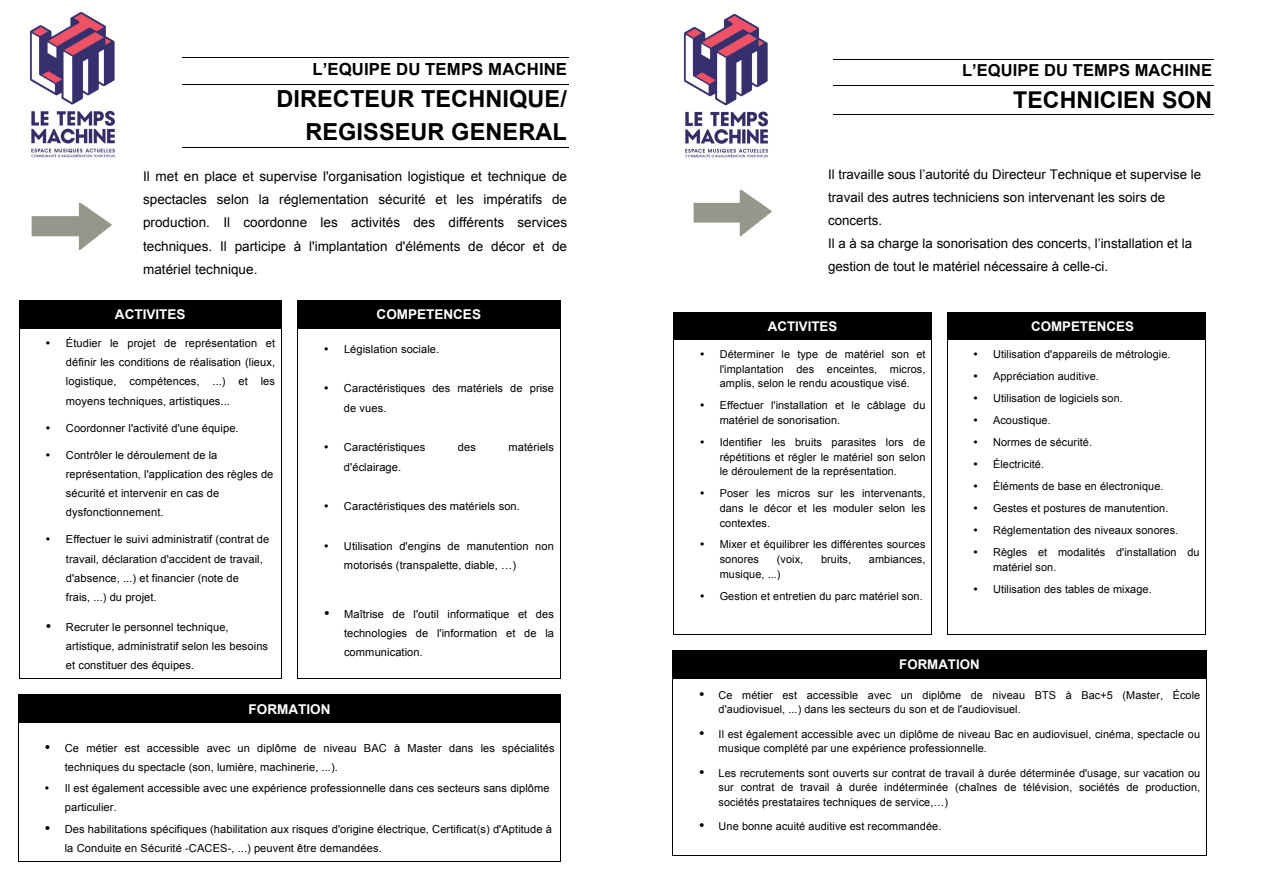
<style>
.page{position:relative;width:1263px;height:893px;background:#fff}
.page>*{position:absolute;margin:0;border:0;box-sizing:border-box;transform-origin:0 0}
.t1{font:700 23.4px/32.8px "Arial";letter-spacing:.005em;color:#000;text-align:right}
.t2{font:700 23.1px "Arial";letter-spacing:.005em;color:#000}
.t3{font:700 16.65px "Arial";letter-spacing:.005em;color:#000}
.t4{font:700 16.5px "Arial";letter-spacing:.005em;color:#000}
.t5{font:13.5px/23.2px "Arial";color:#000;text-align:justify}
.t6{font:700 13.5px "Arial";color:#fff}
.t7{font:13.35px/23px "Arial";color:#000}
.t8{font:700 13.35px "Arial";color:#fff}
.t9{font:11.1px/19.4px "Arial";letter-spacing:.01em;color:#000}
.t10{font:10.95px/14.7px "Arial";letter-spacing:.01em;color:#000}
</style>
<div class="page">
<hr style="left:182px;top:57px;width:387px;height:1px;background:#00000a">
<hr style="left:182px;top:84px;width:387px;height:1px;background:#00000a">
<hr style="left:182px;top:147px;width:387px;height:1px;background:#00000a">
<div style="left:19px;top:301px;width:262px;height:27px;background:#000"></div>
<div style="left:297px;top:301px;width:263px;height:27px;background:#000"></div>
<hr style="left:19px;top:300px;width:262px;height:1px;background:#00000a">
<hr style="left:297px;top:300px;width:263px;height:1px;background:#00000a">
<hr style="left:19px;top:328px;width:262px;height:1px;background:#00000a">
<svg style="left:281px;top:300px;width:1px;height:29px"></svg>
<hr style="left:297px;top:328px;width:263px;height:1px;background:#00000a">
<svg style="left:560px;top:300px;width:1px;height:29px"></svg>
<hr style="left:19px;top:329px;width:1px;height:349px;background:#00000a">
<hr style="left:19px;top:678px;width:262px;height:1px;background:#00000a">
<hr style="left:281px;top:329px;width:1px;height:349px;background:#00000a">
<hr style="left:297px;top:329px;width:1px;height:349px;background:#00000a">
<hr style="left:297px;top:678px;width:263px;height:1px;background:#00000a">
<hr style="left:560px;top:329px;width:1px;height:349px;background:#00000a">
<div style="left:19px;top:695px;width:542px;height:27px;background:#000"></div>
<hr style="left:19px;top:695px;width:542px;height:1px;background:#00000a">
<svg style="left:18px;top:695px;width:1px;height:28px"></svg>
<hr style="left:19px;top:722px;width:542px;height:1px;background:#00000a">
<hr style="left:18px;top:723px;width:1px;height:139px;background:#00000a">
<hr style="left:19px;top:862px;width:542px;height:1px;background:#00000a">
<hr style="left:561px;top:723px;width:1px;height:139px;background:#00000a">
<img style="left:31px;top:202px;width:81px;height:48px">
<img style="left:30px;top:12px;width:85px;height:146px">
<hr style="left:834px;top:59px;width:380px;height:1px;background:#00000a">
<hr style="left:834px;top:85px;width:380px;height:1px;background:#00000a">
<hr style="left:834px;top:115px;width:380px;height:1px;background:#00000a">
<div style="left:674px;top:313px;width:257px;height:27px;background:#000"></div>
<div style="left:947px;top:313px;width:258px;height:27px;background:#000"></div>
<hr style="left:674px;top:312px;width:257px;height:1px;background:#00000a">
<hr style="left:947px;top:312px;width:258px;height:1px;background:#00000a">
<svg style="left:673px;top:312px;width:1px;height:28px"></svg>
<hr style="left:674px;top:340px;width:257px;height:1px;background:#00000a">
<svg style="left:931px;top:312px;width:1px;height:28px"></svg>
<hr style="left:947px;top:340px;width:258px;height:1px;background:#00000a">
<svg style="left:1205px;top:312px;width:1px;height:28px"></svg>
<hr style="left:673px;top:340px;width:1px;height:295px;background:#00000a">
<hr style="left:674px;top:635px;width:257px;height:1px;background:#00000a">
<hr style="left:931px;top:340px;width:1px;height:295px;background:#00000a">
<hr style="left:947px;top:340px;width:1px;height:295px;background:#00000a">
<hr style="left:947px;top:635px;width:258px;height:1px;background:#00000a">
<hr style="left:1205px;top:340px;width:1px;height:295px;background:#00000a">
<div style="left:673px;top:651px;width:533px;height:27px;background:#000"></div>
<hr style="left:673px;top:651px;width:533px;height:1px;background:#00000a">
<hr style="left:673px;top:678px;width:533px;height:1px;background:#00000a">
<svg style="left:1206px;top:651px;width:1px;height:28px"></svg>
<hr style="left:673px;top:679px;width:1px;height:176px;background:#00000a">
<hr style="left:673px;top:855px;width:533px;height:1px;background:#00000a">
<hr style="left:1206px;top:679px;width:1px;height:176px;background:#00000a">
<img style="left:693px;top:189px;width:79px;height:48px">
<img style="left:683px;top:14px;width:85px;height:144px">
<p class="t3" style="left:312px;top:58px;width:256px">L’EQUIPE DU TEMPS MACHINE</p>
<p class="t1" style="left:276px;top:83px;width:292px">DIRECTEUR TECHNIQUE/<br>REGISSEUR GENERAL</p>
<p class="t5" style="left:143px;top:165px;width:425px">Il met en place et supervise l'organisation logistique et technique de spectacles selon la réglementation sécurité et les impératifs de production. Il coordonne les activités des différents services techniques. Il participe à l'implantation d'éléments de décor et de matériel technique.</p>
<p class="t6" style="left:115px;top:305px;width:72px">ACTIVITES</p>
<p class="t6" style="left:377px;top:305px;width:106px">COMPETENCES</p>
<p class="t9" style="left:66px;top:333px;width:211px;text-align:justify;text-indent:-20px">• Étudier le projet de représentation et définir les conditions de réalisation (lieux, logistique, compétences, ...) et les moyens techniques, artistiques...</p>
<p class="t9" style="left:46px;top:418px;width:195px">• Coordonner l'activité d'une équipe.</p>
<p class="t9" style="left:66px;top:445px;width:209px;text-indent:-20px">• Contrôler le déroulement de la représentation, l'application des règles de sécurité et intervenir en cas de dysfonctionnement.</p>
<p class="t9" style="left:66px;top:530px;width:205px;text-indent:-20px">• Effectuer le suivi administratif (contrat de travail, déclaration d'accident de travail, d'absence, ...) et financier (note de<br>frais, ...) du projet.</p>
<p class="t9" style="left:66px;top:617px;width:204px;text-indent:-20px">• Recruter le personnel technique, artistique, administratif selon les besoins et constituer des équipes.</p>
<p class="t9" style="left:324px;top:339px;width:117px">• Législation sociale.</p>
<p class="t9" style="left:344px;top:379px;width:212px;text-indent:-20px">• Caractéristiques des matériels de prise de vues.</p>
<p class="t9" style="left:324px;top:438px;width:103px">• Caractéristiques</p>
<p class="t9" style="left:458px;top:438px;width:20px">des</p>
<p class="t9" style="left:508px;top:438px;width:47px">matériels</p>
<p class="t9" style="left:344px;top:457px;width:59px">d'éclairage.</p>
<p class="t9" style="left:324px;top:497px;width:198px">• Caractéristiques des matériels son.</p>
<p class="t9" style="left:344px;top:536px;width:211px;text-indent:-20px">• Utilisation d'engins de manutention non motorisés (transpalette, diable, …)</p>
<p class="t9" style="left:344px;top:604px;width:212px;text-align:justify;text-indent:-20px">• Maîtrise de l'outil informatique et des technologies de l'information et de la communication.</p>
<p class="t6" style="left:249px;top:700px;width:83px">FORMATION</p>
<p class="t9" style="left:65px;top:739px;width:491px;text-indent:-20px">• Ce métier est accessible avec un diplôme de niveau BAC à Master dans les spécialités techniques du spectacle (son, lumière, machinerie, ...).</p>
<p class="t9" style="left:65px;top:778px;width:486px;text-indent:-20px">• Il est également accessible avec une expérience professionnelle dans ces secteurs sans diplôme particulier.</p>
<p class="t9" style="left:65px;top:820px;width:489px;text-indent:-20px">• Des habilitations spécifiques (habilitation aux risques d'origine électrique, Certificat(s) d'Aptitude à la Conduite en Sécurité -CACES-, ...) peuvent être demandées.</p>
<p class="t4" style="left:962px;top:59px;width:252px">L’EQUIPE DU TEMPS MACHINE</p>
<p class="t2" style="left:1013px;top:85px;width:201px">TECHNICIEN SON</p>
<p class="t7" style="left:828px;top:163px;width:375px">Il travaille sous l’autorité du Directeur Technique et supervise le travail des autres techniciens son intervenant les soirs de concerts.<br>Il a à sa charge la sonorisation des concerts, l’installation et la gestion de tout le matériel nécessaire à celle-ci.</p>
<p class="t8" style="left:768px;top:317px;width:71px">ACTIVITES</p>
<p class="t8" style="left:1031px;top:317px;width:104px">COMPETENCES</p>
<p class="t10" style="left:720px;top:347px;width:207px;text-align:justify;text-indent:-20px">• Déterminer le type de matériel son et l'implantation des enceintes, micros, amplis, selon le rendu acoustique visé.</p>
<p class="t10" style="left:720px;top:398px;width:207px;text-indent:-20px">• Effectuer l'installation et le câblage du matériel de sonorisation.</p>
<p class="t10" style="left:720px;top:435px;width:207px;text-align:justify;text-indent:-20px">• Identifier les bruits parasites lors de répétitions et régler le matériel son selon le déroulement de la représentation.</p>
<p class="t10" style="left:720px;top:486px;width:207px;text-align:justify;text-indent:-20px">• Poser les micros sur les intervenants, dans le décor et les moduler selon les contextes.</p>
<p class="t10" style="left:720px;top:537px;width:207px;text-indent:-20px">• Mixer et équilibrer les différentes sources sonores</p>
<p class="t10" style="left:973px;top:347px;width:199px">• Utilisation d'appareils de métrologie.</p>
<p class="t10" style="left:973px;top:369px;width:127px">• Appréciation auditive.</p>
<p class="t10" style="left:973px;top:391px;width:151px">• Utilisation de logiciels son.</p>
<p class="t10" style="left:973px;top:413px;width:79px">• Acoustique.</p>
<p class="t10" style="left:973px;top:435px;width:120px">• Normes de sécurité.</p>
<p class="t10" style="left:973px;top:457px;width:72px">• Électricité.</p>
<p class="t10" style="left:973px;top:479px;width:192px">• Éléments de base en électronique.</p>
<p class="t10" style="left:973px;top:501px;width:197px">• Gestes et postures de manutention.</p>
<p class="t10" style="left:973px;top:523px;width:207px">• Réglementation des niveaux sonores.</p>
<p class="t10" style="left:993px;top:545px;width:208px;text-indent:-20px">• Règles et modalités d'installation du matériel son.</p>
<p class="t10" style="left:973px;top:582px;width:180px">• Utilisation des tables de mixage.</p>
<p class="t10" style="left:777px;top:552px;width:28px">(voix,</p>
<p class="t10" style="left:821px;top:552px;width:32px">bruits,</p>
<p class="t10" style="left:869px;top:552px;width:58px">ambiances,</p>
<p class="t10" style="left:720px;top:567px;width:62px">musique, ...)</p>
<p class="t10" style="left:700px;top:589px;width:225px">• Gestion et entretien du parc matériel son.</p>
<p class="t8" style="left:899px;top:656px;width:82px">FORMATION</p>
<p class="t10" style="left:719px;top:688px;width:483px;text-indent:-20px">• Ce métier est accessible avec un diplôme de niveau BTS à Bac+5 (Master, École d'audiovisuel, ...) dans les secteurs du son et de l'audiovisuel.</p>
<p class="t10" style="left:719px;top:727px;width:483px;text-indent:-20px">• Il est également accessible avec un diplôme de niveau Bac en audiovisuel, cinéma, spectacle ou musique complété par une expérience professionnelle.</p>
<p class="t10" style="left:719px;top:766px;width:483px;text-align:justify;text-indent:-20px">• Les recrutements sont ouverts sur contrat de travail à durée déterminée d'usage, sur vacation ou sur contrat de travail à durée indéterminée (chaînes de télévision, sociétés de production, sociétés prestataires techniques de service,…)</p>
<p class="t10" style="left:699px;top:819px;width:244px">• Une bonne acuité auditive est recommandée.</p>
</div>
